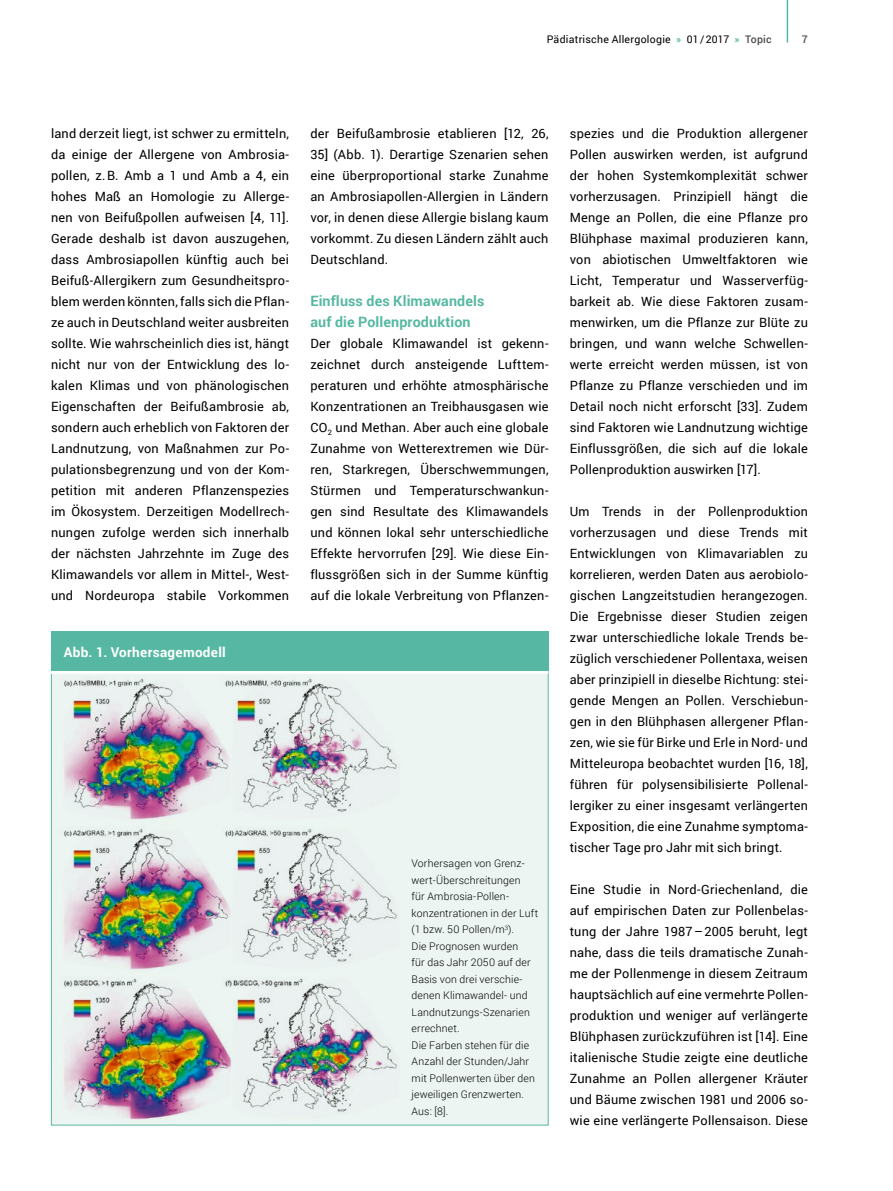
<style>
.page{position:relative;width:893px;height:1191px;background:#fff}
.page>*{position:absolute;margin:0;border:0;box-sizing:border-box;transform-origin:0 0}
.zwischenheadline_gru{font:700 14.25px/21px "Roboto";letter-spacing:.01em;color:#56b8a2}
.kasten_kopf_linie{font:700 13.5px "Roboto";letter-spacing:.025em;color:#fff}
.lauftext{font:12.75px/21px "Roboto";letter-spacing:.015em;color:#000;text-align:justify}
.bildunterschrift_que{font:300 10.5px/16.5px "Roboto";letter-spacing:.015em;color:#000}
.t1{font:10.5px "Roboto";letter-spacing:.025em;color:#000}
.t2{font:500 10.5px "Roboto";color:#4b4b4d}
.s1{font-weight:700;color:#56b8a2}
.s2{font-weight:500;color:#4b4b4d}
</style>
<div class="page">
<hr style="left:787px;top:0;width:1px;height:43px;background:#56b8a2">
<div style="left:51px;top:653px;width:497px;height:472px;background:#ecf5f1"></div>
<img style="left:64px;top:678px;width:333px;height:442px">
<div style="left:51px;top:632px;width:498px;height:42px;background:#56b8a2"></div>
<hr style="left:51px;top:671px;width:498px;height:3px;background:#fff">
<p class="t1" style="left:547px;top:31px;width:227px">Pädiatrische Allergologie <span class="s1">»</span> 01/2017 <span class="s1">»</span> <span class="s2">Topic</span></p>
<p class="t2" style="left:802px;top:31px;width:7px">7</p>
<p class="lauftext" style="left:51px;top:123px;width:240px">land derzeit liegt, ist schwer zu ermitteln, da einige der Allergene von Ambrosia&shy;pollen, z.B. Amb a 1 und Amb a 4, ein hohes Maß an Homologie zu Allerge&shy;nen von Beifußpollen aufweisen [4, 11].<br>Gerade deshalb ist davon auszugehen, dass Ambrosiapollen künftig auch bei Beifuß-Allergikern zum Gesundheitspro&shy;blem werden könnten, falls sich die Pflan&shy;ze auch in Deutschland weiter ausbreiten sollte. Wie wahrscheinlich dies ist, hängt nicht nur von der Entwicklung des lo&shy;kalen Klimas und von phänologischen Eigenschaften der Beifußambrosie ab, sondern auch erheblich von Faktoren der Landnutzung, von Maßnahmen zur Po&shy;pulationsbegrenzung und von der Kom&shy;petition mit anderen Pflanzenspezies im Ökosystem. Derzeitigen Modellrech&shy;nungen zufolge werden sich innerhalb der nächsten Jahrzehnte im Zuge des Klimawandels vor allem in Mittel-, West&shy;und Nordeuropa stabile Vorkommen</p>
<p class="lauftext" style="left:310px;top:123px;width:240px">der Beifußambrosie etablieren [12, 26, 35] (Abb. 1). Derartige Szenarien sehen eine überproportional starke Zunahme an Ambrosiapollen-Allergien in Ländern vor, in denen diese Allergie bislang kaum vorkommt. Zu diesen Ländern zählt auch Deutschland.</p>
<p class="zwischenheadline_gru" style="left:310px;top:290px;width:175px">Einfluss des Klimawandels auf die Pollenproduktion</p>
<p class="lauftext" style="left:310px;top:333px;width:240px">Der globale Klimawandel ist gekenn&shy;zeichnet durch ansteigende Lufttem&shy;peraturen und erhöhte atmosphärische Konzentrationen an Treibhausgasen wie CO<sub>2</sub> und Methan. Aber auch eine globale Zunahme von Wetterextremen wie Dür&shy;ren, Starkregen, Überschwemmungen, Stürmen und Temperaturschwankun&shy;gen sind Resultate des Klimawandels und können lokal sehr unterschiedliche Effekte hervorrufen [29]. Wie diese Ein&shy;flussgrößen sich in der Summe künftig auf die lokale Verbreitung von Pflanzen-</p>
<p class="kasten_kopf_linie" style="left:64px;top:643px;width:163px">Abb. 1. Vorhersagemodell</p>
<p class="bildunterschrift_que" style="left:412px;top:855px;width:128px">Vorhersagen von Grenz&shy;wert-Überschreitungen<br>für Ambrosia-Pollen&shy;konzentrationen in der Luft (1 bzw. 50 Pollen/m<sup>3</sup>).<br>Die Prognosen wurden<br>für das Jahr 2050 auf der<br>Basis von drei verschie&shy;denen Klimawandel- und<br>Landnutzungs-Szenarien errechnet.<br>Die Farben stehen für die<br>Anzahl der Stunden/Jahr mit Pollenwerten über den jeweiligen Grenzwerten.</p>
<p class="bildunterschrift_que" style="left:412px;top:1102px;width:38px">Aus: [8].</p>
<p class="lauftext" style="left:570px;top:123px;width:240px">spezies und die Produktion allergener Pollen auswirken werden, ist aufgrund der hohen Systemkomplexität schwer vorherzusagen. Prinzipiell hängt die Menge an Pollen, die eine Pflanze pro Blühphase maximal produzieren kann, von abiotischen Umweltfaktoren wie Licht, Temperatur und Wasserverfüg&shy;barkeit ab. Wie diese Faktoren zusam&shy;menwirken, um die Pflanze zur Blüte zu bringen, und wann welche Schwellen&shy;werte erreicht werden müssen, ist von Pflanze zu Pflanze verschieden und im Detail noch nicht erforscht [33]. Zudem sind Faktoren wie Landnutzung wichtige Einflussgrößen, die sich auf die lokale Pollenproduktion auswirken [17].</p>
<p class="lauftext" style="left:570px;top:501px;width:240px">Um Trends in der Pollenproduktion vorherzusagen und diese Trends mit Entwicklungen von Klimavariablen zu korrelieren, werden Daten aus aerobiolo&shy;gischen Langzeitstudien herangezogen.<br>Die Ergebnisse dieser Studien zeigen zwar unterschiedliche lokale Trends be&shy;züglich verschiedener Pollentaxa, weisen aber prinzipiell in dieselbe Richtung: stei&shy;gende Mengen an Pollen. Verschiebun&shy;gen in den Blühphasen allergener Pflan&shy;zen, wie sie für Birke und Erle in Nord- und Mitteleuropa beobachtet wurden [16, 18], führen für polysensibilisierte Pollenal&shy;lergiker zu einer insgesamt verlängerten Exposition, die eine Zunahme symptoma&shy;tischer Tage pro Jahr mit sich bringt.</p>
<p class="lauftext" style="left:570px;top:879px;width:240px">Eine Studie in Nord-Griechenland, die auf empirischen Daten zur Pollenbelas&shy;tung der Jahre 1987–2005 beruht, legt nahe, dass die teils dramatische Zunah&shy;me der Pollenmenge in diesem Zeitraum hauptsächlich auf eine vermehrte Pollen&shy;produktion und weniger auf verlängerte Blühphasen zurückzuführen ist [14]. Eine italienische Studie zeigte eine deutliche Zunahme an Pollen allergener Kräuter und Bäume zwischen 1981 und 2006 so&shy;wie eine verlängerte Pollensaison. Diese</p>
</div>
